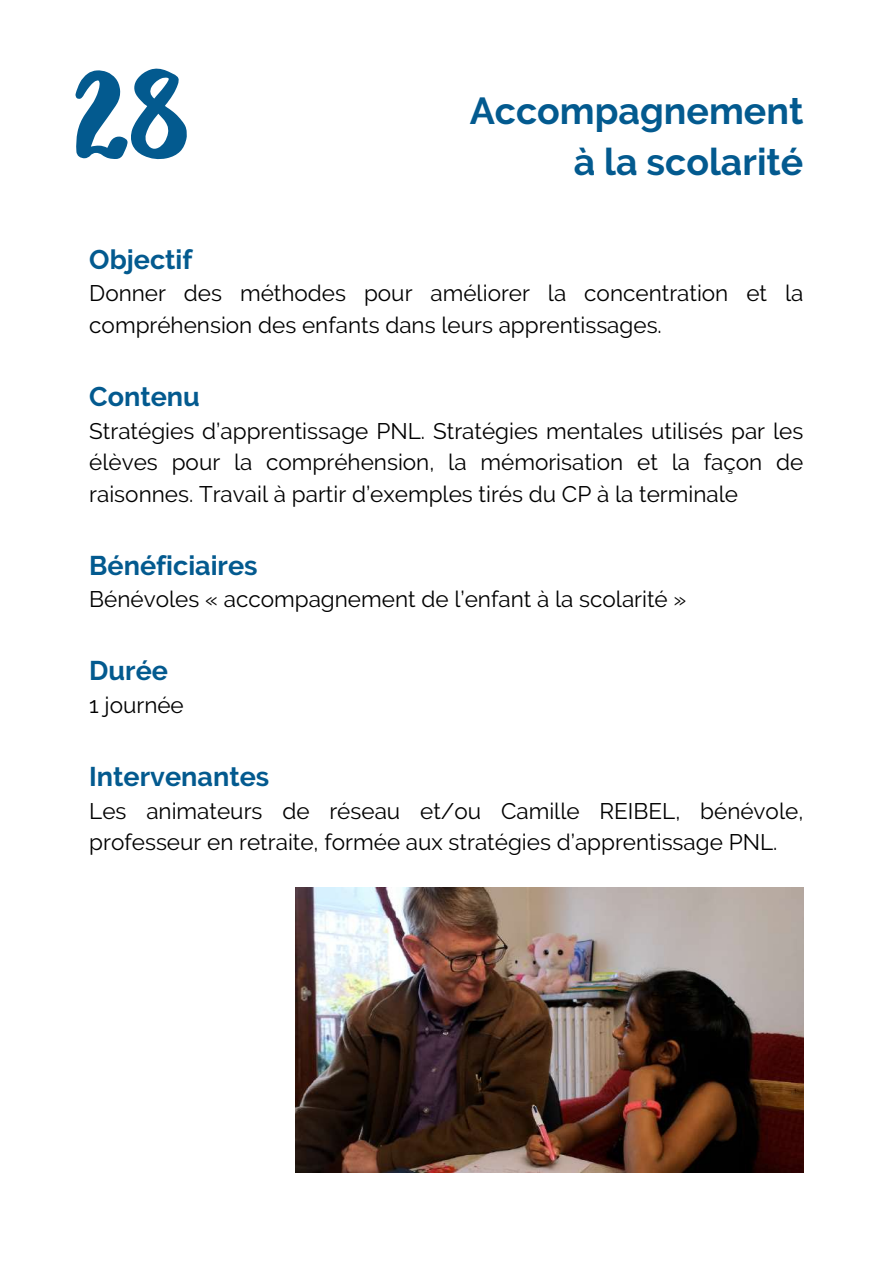
<style>
.page{position:relative;width:893px;height:1264px;background:#fff}
.page>*{position:absolute;margin:0;border:0;box-sizing:border-box;transform-origin:0 0}
.t1{font:149.85px "Elowen Caps";color:#035a8f}
.t2{font:700 37.5px/51.8px "Raleway";color:#035a8f;text-align:right}
.t3{font:700 27px "Raleway";color:#035a8f}
.t4{font:22.5px/31.5px "Raleway";color:#000}
</style>
<div class="page">
<img style="left:295px;top:887px;width:508px;height:285px">
<h1 class="t1" style="left:72px;top:48px;width:117px">28</h1>
<h2 class="t2" style="left:470px;top:85px;width:335px">Accompagnement à la scolarité</h2>
<p class="t3" style="left:89px;top:243px;width:105px">Objectif</p>
<p class="t4" style="left:89px;top:278px;width:715px">Donner des méthodes pour améliorer la concentration et la compréhension des enfants dans leurs apprentissages.</p>
<p class="t3" style="left:89px;top:380px;width:112px">Contenu</p>
<p class="t4" style="left:89px;top:415px;width:715px;text-align:justify">Stratégies d’apprentissage PNL. Stratégies mentales utilisés par les élèves pour la compréhension, la mémorisation et la façon de raisonnes. Travail à partir d’exemples tirés du CP à la terminale</p>
<p class="t3" style="left:89px;top:549px;width:170px">Bénéficiaires</p>
<p class="t4" style="left:89px;top:583px;width:598px">Bénévoles « accompagnement de l’enfant à la scolarité »</p>
<p class="t3" style="left:89px;top:655px;width:80px">Durée</p>
<p class="t4" style="left:89px;top:689px;width:96px">1 journée</p>
<p class="t3" style="left:89px;top:760px;width:181px">Intervenantes</p>
<p class="t4" style="left:89px;top:795px;width:715px">Les animateurs de réseau et/ou Camille REIBEL, bénévole, professeur en retraite, formée aux stratégies d’apprentissage PNL.</p>
</div>
